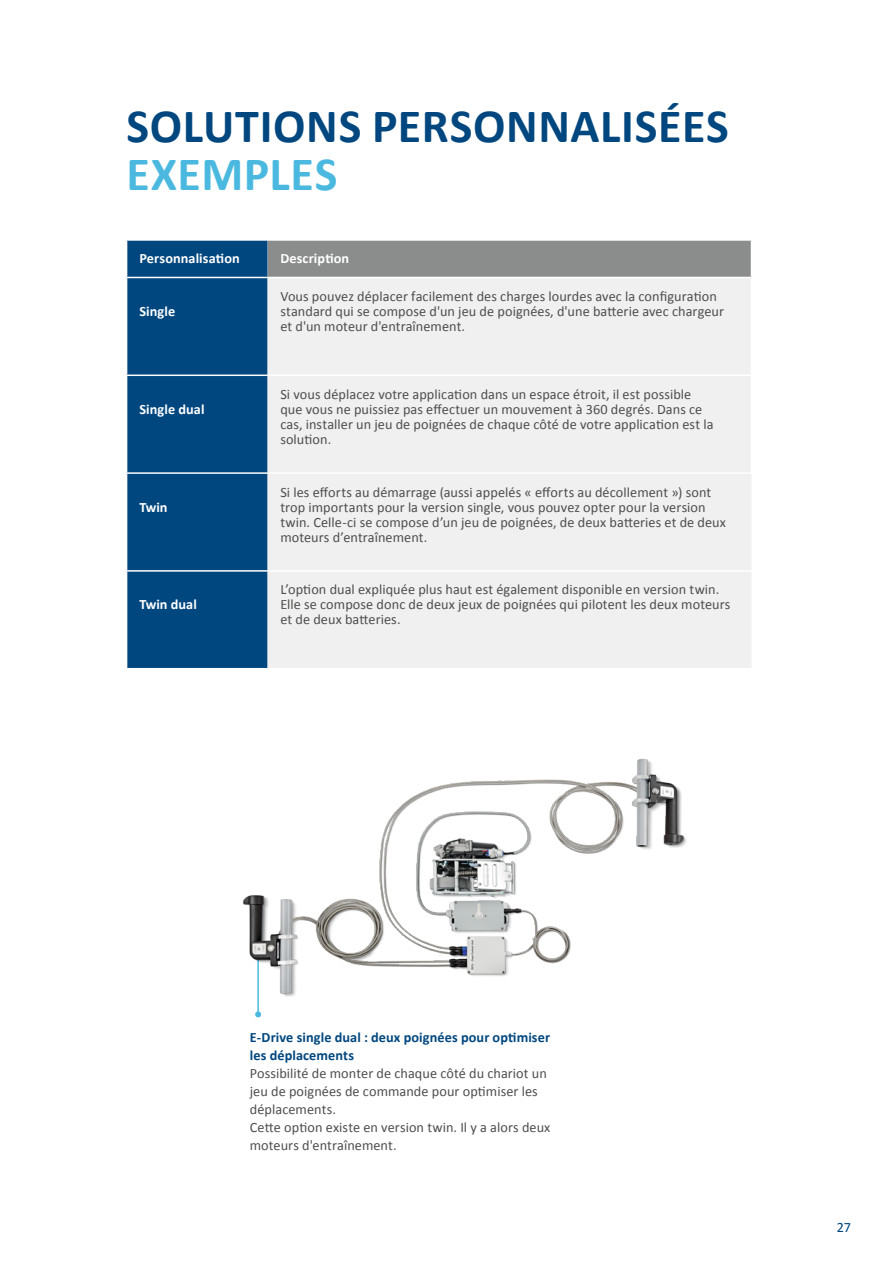
<style>
.page{position:relative;width:893px;height:1263px;background:#fff}
.page>*{position:absolute;margin:0;border:0;box-sizing:border-box;transform-origin:0 0}
.t1{font:700 48px "Calibri";letter-spacing:.015em;color:#00477f}
.t2{font:700 48px "Calibri";letter-spacing:.01em;color:#4bb9df}
.t3{font:14.25px/15px "Calibri";letter-spacing:.005em;color:#4e4e4d}
.t4{font:700 14.25px/18px "Calibri";letter-spacing:.005em;color:#00477f}
.t5{font:700 14.25px "Calibri";letter-spacing:.005em;color:#fff}
.t6{font:14.25px "Calibri";color:#00477f}
</style>
<div class="page">
<hr style="left:257px;top:932px;width:2px;height:82px;background:#4bb9df">
<svg style="left:255px;top:1011px;width:6px;height:6px"></svg>
<img style="left:243px;top:758px;width:444px;height:246px">
<div style="left:127px;top:241px;width:141px;height:427px;background:#00477f"></div>
<div style="left:268px;top:240px;width:483px;height:37px;background:#8b8c8c"></div>
<div style="left:268px;top:278px;width:483px;height:390px;background:#f0f0f0"></div>
<hr style="left:126px;top:570px;width:142px;height:2px;background:#fff">
<hr style="left:268px;top:570px;width:483px;height:2px;background:#fff">
<hr style="left:126px;top:374px;width:142px;height:2px;background:#fff">
<hr style="left:268px;top:374px;width:484px;height:2px;background:#fff">
<hr style="left:126px;top:472px;width:142px;height:2px;background:#fff">
<hr style="left:268px;top:472px;width:484px;height:2px;background:#fff">
<hr style="left:268px;top:239px;width:484px;height:2px;background:#fff">
<hr style="left:126px;top:277px;width:142px;height:1px;background:#fff">
<h1 class="t1" style="left:126px;top:96px;width:604px">SOLUTIONS PERSONNALISÉES</h1>
<h1 class="t2" style="left:126px;top:144px;width:213px">EXEMPLES</h1>
<p class="t5" style="left:139px;top:250px;width:102px">Personnalisation</p>
<p class="t5" style="left:280px;top:250px;width:70px">Description</p>
<p class="t5" style="left:139px;top:302px;width:37px">Single</p>
<p class="t5" style="left:139px;top:400px;width:67px">Single dual</p>
<p class="t5" style="left:139px;top:498px;width:30px">Twin</p>
<p class="t5" style="left:139px;top:595px;width:59px">Twin dual</p>
<p class="t3" style="left:280px;top:289px;width:445px">Vous pouvez déplacer facilement des charges lourdes avec la configuration standard qui se compose d'un jeu de poignées, d'une batterie avec chargeur et d'un moteur d'entraînement.</p>
<p class="t3" style="left:280px;top:386px;width:435px">Si vous déplacez votre application dans un espace étroit, il est possible que vous ne puissiez pas effectuer un mouvement à 360 degrés. Dans ce cas, installer un jeu de poignées de chaque côté de votre application est la solution.</p>
<p class="t3" style="left:280px;top:484px;width:447px">Si les efforts au démarrage (aussi appelés « efforts au décollement ») sont trop importants pour la version single, vous pouvez opter pour la version twin. Celle-ci se compose d’un jeu de poignées, de deux batteries et de deux moteurs d’entraînement.</p>
<p class="t3" style="left:280px;top:582px;width:452px">L’option dual expliquée plus haut est également disponible en version twin.<br>Elle se compose donc de deux jeux de poignées qui pilotent les deux moteurs et de deux batteries.</p>
<p class="t4" style="left:250px;top:1029px;width:302px">E-Drive single dual : deux poignées pour optimiser les déplacements</p>
<p class="t3" style="left:250px;top:1065px;width:302px;line-height:18px">Possibilité de monter de chaque côté du chariot un jeu de poignées de commande pour optimiser les déplacements.<br>Cette option existe en version twin. Il y a alors deux moteurs d'entraînement.</p>
<p class="t6" style="left:837px;top:1218px;width:16px">27</p>
</div>
